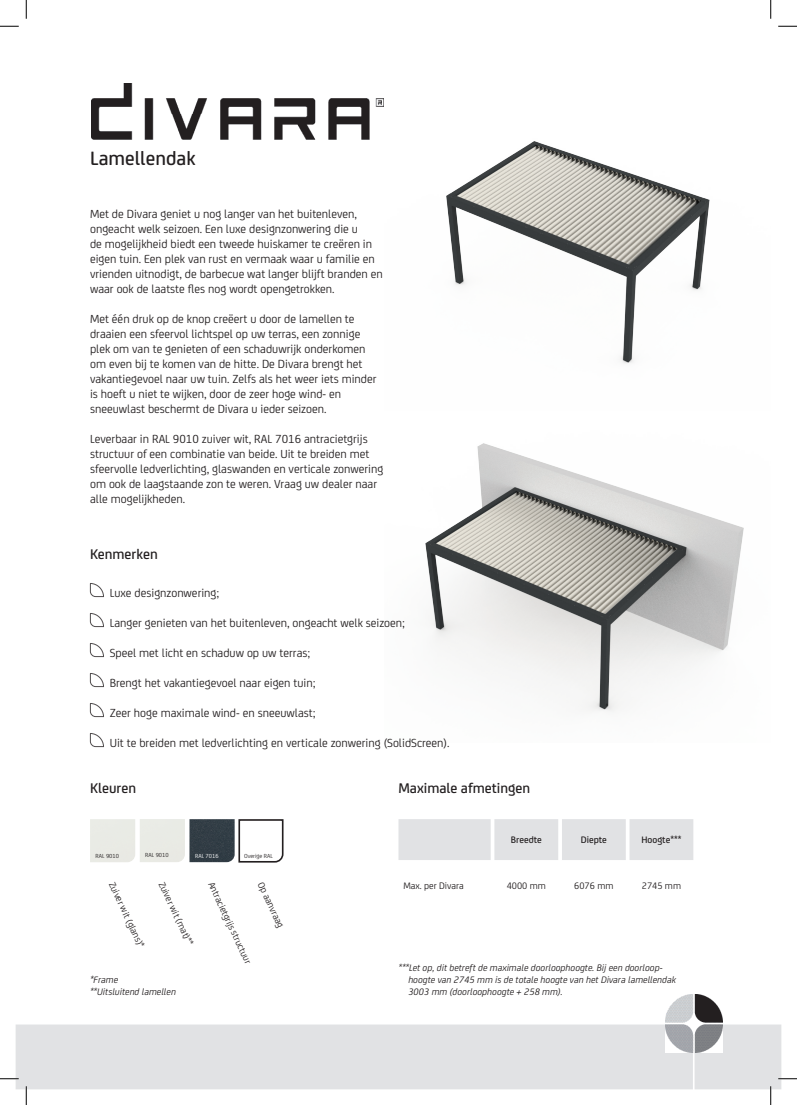
<style>
.page{position:relative;width:797px;height:1105px;background:#fff}
.page>*{position:absolute;margin:0;border:0;box-sizing:border-box;transform-origin:0 0}
.t1{font:500 20.62px "FS Joey";color:#231f20}
.t2{font:500 15px "FS Joey";color:#231f20}
.t3{font:12.5px/15px "FS Joey";color:#231f20}
.t4{font:italic 10px/12px "FS Joey";color:#231f20}
.t5{font:10px "FS Joey";color:#231f20}
.t6{font:500 10px "FS Joey";color:#231f20}
.t7{font:6.25px "FS Joey";color:#231f20}
.t8{font:6.25px "FS Joey";color:#fff}
</style>
<div class="page">
<img style="left:446px;top:141px;width:264px;height:223px">
<img style="left:425px;top:443px;width:319px;height:269px">
<svg style="left:90px;top:583px;width:14px;height:14px"></svg>
<svg style="left:90px;top:613px;width:14px;height:14px"></svg>
<svg style="left:90px;top:643px;width:14px;height:14px"></svg>
<svg style="left:90px;top:673px;width:14px;height:14px"></svg>
<svg style="left:90px;top:703px;width:14px;height:14px"></svg>
<svg style="left:90px;top:733px;width:14px;height:14px"></svg>
<img style="left:91px;top:84px;width:292px;height:55px">
<svg style="left:238px;top:819px;width:46px;height:44px"></svg>
<img style="left:189px;top:819px;width:46px;height:43px">
<div style="left:398px;top:819px;width:295px;height:41px;background:#e1e2e4"></div>
<div style="left:16px;top:1024px;width:677px;height:65px;background:#e1e2e4"></div>
<img style="left:665px;top:995px;width:57px;height:57px">
<svg style="left:0;top:25px;width:19px;height:2px"></svg>
<svg style="left:778px;top:25px;width:19px;height:2px"></svg>
<svg style="left:0;top:1078px;width:19px;height:1px"></svg>
<svg style="left:25px;top:0;width:2px;height:19px"></svg>
<svg style="left:25px;top:1086px;width:2px;height:19px"></svg>
<svg style="left:770px;top:0;width:1px;height:19px"></svg>
<svg style="left:694px;top:1024px;width:103px;height:81px"></svg>
<h1 class="t1" style="left:90px;top:143px;width:107px">Lamellendak</h1>
<p class="t3" style="left:90px;top:206px;width:294px">Met de Divara geniet u nog langer van het buitenleven, ongeacht welk seizoen. Een luxe designzonwering die u<br>de mogelijkheid biedt een tweede huiskamer te creëren in eigen tuin. Een plek van rust en vermaak waar u familie en vrienden uitnodigt, de barbecue wat langer blijft branden en waar ook de laatste fles nog wordt opengetrokken.</p>
<p class="t3" style="left:90px;top:311px;width:288px">Met één druk op de knop creëert u door de lamellen te draaien een sfeervol lichtspel op uw terras, een zonnige plek om van te genieten of een schaduwrijk onderkomen om even bij te komen van de hitte. De Divara brengt het vakantiegevoel naar uw tuin. Zelfs als het weer iets minder is hoeft u niet te wijken, door de zeer hoge wind- en sneeuwlast beschermt de Divara u ieder seizoen.</p>
<p class="t3" style="left:90px;top:431px;width:295px">Leverbaar in RAL 9010 zuiver wit, RAL 7016 antracietgrijs structuur of een combinatie van beide. Uit te breiden met sfeervolle ledverlichting, glaswanden en verticale zonwering om ook de laagstaande zon te weren. Vraag uw dealer naar alle mogelijkheden.</p>
<p class="t2" style="left:90px;top:543px;width:69px">Kenmerken</p>
<p class="t3" style="left:110px;top:584px;width:111px">Luxe designzonwering;</p>
<p class="t3" style="left:110px;top:614px;width:297px">Langer genieten van het buitenleven, ongeacht welk seizoen;</p>
<p class="t3" style="left:110px;top:644px;width:202px">Speel met licht en schaduw op uw terras;</p>
<p class="t3" style="left:110px;top:674px;width:207px">Brengt het vakantiegevoel naar eigen tuin;</p>
<p class="t3" style="left:110px;top:704px;width:207px">Zeer hoge maximale wind- en sneeuwlast;</p>
<p class="t3" style="left:110px;top:734px;width:341px">Uit te breiden met ledverlichting en verticale zonwering (SolidScreen).</p>
<p class="t2" style="left:90px;top:777px;width:47px">Kleuren</p>
<p class="t2" style="left:398px;top:777px;width:133px">Maximale afmetingen</p>
<p class="t7" style="left:145px;top:851px;width:25px">RAL 9010</p>
<p class="t5" style="left:168px;top:879px;width:71px;rotate:65deg">Zuiver wit (mat)**</p>
<p class="t7" style="left:96px;top:851px;width:25px">RAL 9010</p>
<p class="t8" style="left:195px;top:851px;width:25px">RAL 7016</p>
<p class="t5" style="left:118px;top:879px;width:73px;rotate:65deg">Zuiver wit (glans)*</p>
<p class="t5" style="left:217px;top:879px;width:91px;rotate:65deg">Antracietgrijs structuur</p>
<p class="t7" style="left:244px;top:851px;width:30px">Overige RAL</p>
<p class="t5" style="left:267px;top:880px;width:50px;rotate:65deg">Op aanvraag</p>
<p class="t4" style="left:90px;top:973px;width:87px">*Frame<br>**Uitsluitend lamellen</p>
<p class="t6" style="left:511px;top:833px;width:33px">Breedte</p>
<p class="t6" style="left:581px;top:833px;width:28px">Diepte</p>
<p class="t6" style="left:641px;top:833px;width:41px">Hoogte***</p>
<p class="t5" style="left:403px;top:878px;width:62px">Max. per Divara</p>
<p class="t5" style="left:506px;top:878px;width:41px">4000 mm</p>
<p class="t5" style="left:574px;top:878px;width:41px">6076 mm</p>
<p class="t5" style="left:641px;top:878px;width:41px">2745 mm</p>
<p class="t4" style="left:408px;top:961px;width:269px;text-indent:-10px">***Let op, dit betreft de maximale doorloophoogte. Bij een doorloop&shy;hoogte van 2745 mm is de totale hoogte van het Divara lamellendak<br>3003 mm (doorloophoogte + 258 mm).</p>
</div>
